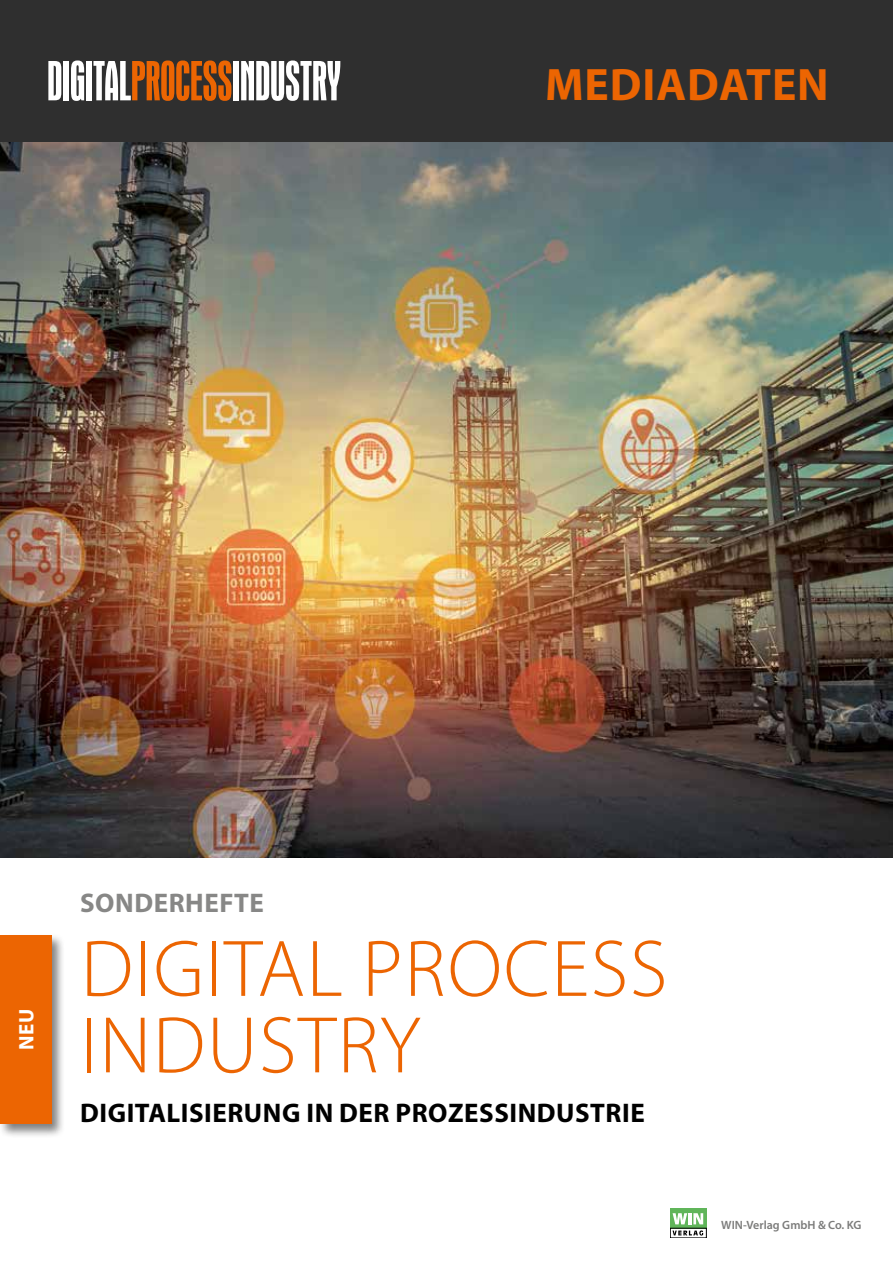
<style>
.page{position:relative;width:893px;height:1263px;background:#fff}
.page>*{position:absolute;margin:0;border:0;box-sizing:border-box;transform-origin:0 0}
.t1{font:300 81px/76.5px "Myriad Pro";letter-spacing:.02em;color:#ec6502}
.t2{font:condensed 57.6px "Aurora BT";letter-spacing:-.01em;color:#fff}
.t3{font:700 45.6px "Myriad Pro";letter-spacing:.02em;color:#ec6502}
.t4{font:700 27px "Myriad Pro";letter-spacing:.02em;color:#000}
.t5{font:700 27px "Myriad Pro";letter-spacing:.02em;color:#878786}
.t6{font:700 21px "Myriad Pro";color:#fff}
.t7{font:600 12px "Myriad Pro";color:#7b7b7a}
.s1{color:#ec6502}
</style>
<div class="page">
<div style="left:0;top:0;width:893px;height:142px;background:#2f2f2f"></div>
<svg style="left:673px;top:1233px;width:31px;height:3px"></svg>
<svg style="left:672px;top:1210px;width:32px;height:16px"></svg>
<div style="left:670px;top:1208px;width:36px;height:20px;border:1px solid #60b55a"></div>
<svg style="left:673px;top:1213px;width:30px;height:11px"></svg>
<div style="left:670px;top:1228px;width:36px;height:10px;border:1px solid #000"></div>
<svg style="left:672px;top:1230px;width:31px;height:5px"></svg>
<div style="left:0;top:933px;width:65px;height:205px;background:#000;opacity:.5"></div>
<div style="left:0;top:935px;width:51px;height:189px;background:#ec6502"></div>
<img style="left:0;top:142px;width:893px;height:716px">
<h2 class="t2" style="left:47px;top:51px;width:295px">DIGITAL<span class="s1">PROCESS</span>INDUSTRY</h2>
<h3 class="t3" style="left:545px;top:55px;width:285px">MEDIADATEN</h3>
<p class="t6" style="left:13px;top:1050px;width:42px;rotate:-90deg">NEU</p>
<p class="t5" style="left:80px;top:886px;width:185px">SONDERHEFTE</p>
<h1 class="t1" style="left:81px;top:930px;width:588px">DIGITAL PROCESS<br>INDUSTRY</h1>
<p class="t4" style="left:80px;top:1095px;width:566px">DIGITALISIERUNG IN DER PROZESSINDUSTRIE</p>
<p class="t7" style="left:721px;top:1218px;width:142px">WIN-Verlag GmbH &amp; Co. KG</p>
</div>
